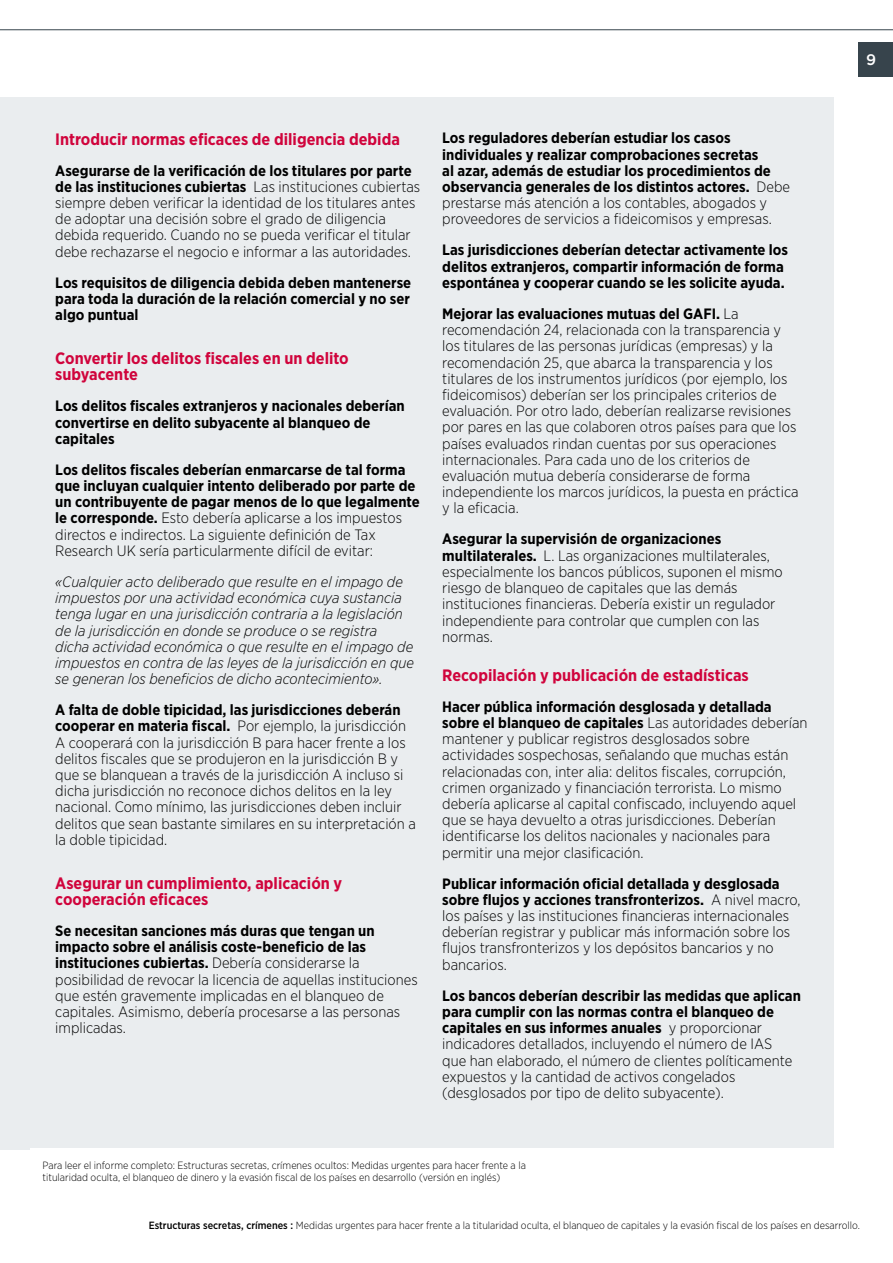
<style>
.page{position:relative;width:893px;height:1263px;background:#fff}
.page>*{position:absolute;margin:0;border:0;box-sizing:border-box;transform-origin:0 0}
.t1{font:700 16.5px/16.2px "Gotham Narrow";color:#d0043c}
.t2{font:500 15.3px "Gotham HTF";color:#fff}
.t3{font:300 15px/16.2px "Gotham Narrow";color:#000}
.t4{font:700 15px/16.2px "Gotham Narrow";color:#000}
.t5{font:italic 300 15px/16.2px "Gotham Narrow";color:#000}
.t6{font:300 10.5px/12px "Gotham Narrow";color:#000}
.s1{font-weight:700}
.s2{font-weight:300}
.s3{font-weight:500}
</style>
<div class="page">
<div style="left:859px;top:43px;width:34px;height:34px;background:#37444c"></div>
<hr style="left:0;top:30px;width:893px;height:1px;background:#37444c">
<div style="left:0;top:97px;width:30px;height:1053px;background:#eaedef"></div>
<div style="left:30px;top:97px;width:803px;height:1051px;background:#eaedef"></div>
<p class="t1" style="left:55px;top:131px;width:346px">Introducir normas eficaces de diligencia debida</p>
<p class="t3" style="left:55px;top:162px;width:367px"><span class="s1">Asegurarse de la verificación de los titulares por parte de las instituciones cubiertas</span> Las instituciones cubiertas siempre deben verificar la identidad de los titulares antes de adoptar una decisión sobre el grado de diligencia debida requerido. Cuando no se pueda verificar el titular debe rechazarse el negocio e informar a las autoridades.</p>
<p class="t4" style="left:55px;top:274px;width:358px;text-align:justify">Los requisitos de diligencia debida deben mantenerse para toda la duración de la relación comercial y no ser algo puntual</p>
<p class="t1" style="left:55px;top:350px;width:295px">Convertir los delitos fiscales en un delito subyacente</p>
<p class="t4" style="left:55px;top:398px;width:351px">Los delitos fiscales extranjeros y nacionales deberían convertirse en delito subyacente al blanqueo de capitales</p>
<p class="t4" style="left:55px;top:461px;width:366px">Los delitos fiscales deberían enmarcarse de tal forma que incluyan cualquier intento deliberado por parte de un contribuyente de pagar menos de lo que legalmente le corresponde. <span class="s2">Esto debería aplicarse a los impuestos directos e indirectos. La siguiente definición de Tax Research UK sería particularmente difícil de evitar:</span></p>
<p class="t5" style="left:55px;top:573px;width:360px">«Cualquier acto deliberado que resulte en el impago de impuestos por una actividad económica cuya sustancia tenga lugar en una jurisdicción contraria a la legislación de la jurisdicción en donde se produce o se registra dicha actividad económica o que resulte en el impago de impuestos en contra de las leyes de la jurisdicción en que se generan los beneficios de dicho acontecimiento».</p>
<p class="t3" style="left:55px;top:702px;width:362px"><span class="s1">A falta de doble tipicidad, las jurisdicciones deberán cooperar en materia fiscal.</span> Por ejemplo, la jurisdicción A cooperará con la jurisdicción B para hacer frente a los delitos fiscales que se produjeron en la jurisdicción B y que se blanquean a través de la jurisdicción A incluso si dicha jurisdicción no reconoce dichos delitos en la ley nacional. Como mínimo, las jurisdicciones deben incluir delitos que sean bastante similares en su interpretación a la doble tipicidad.</p>
<p class="t1" style="left:55px;top:875px;width:288px">Asegurar un cumplimiento, aplicación y cooperación eficaces</p>
<p class="t3" style="left:55px;top:922px;width:364px"><span class="s1">Se necesitan sanciones más duras que tengan un impacto sobre el análisis coste-beneficio de las instituciones cubiertas.</span> Debería considerarse la posibilidad de revocar la licencia de aquellas instituciones que estén gravemente implicadas en el blanqueo de capitales. Asimismo, debería procesarse a las personas implicadas.</p>
<p class="t4" style="left:442px;top:130px;width:349px">Los reguladores deberían estudiar los casos individuales y realizar comprobaciones secretas<br>al azar, además de estudiar los procedimientos de observancia generales de los distintos actores. <span class="s2">Debe prestarse más atención a los contables, abogados y proveedores de servicios a fideicomisos y empresas.</span></p>
<p class="t4" style="left:442px;top:242px;width:347px">Las jurisdicciones deberían detectar activamente los delitos extranjeros, compartir información de forma espontánea y cooperar cuando se les solicite ayuda.</p>
<p class="t3" style="left:442px;top:305px;width:358px"><span class="s1">Mejorar las evaluaciones mutuas del GAFI.</span> La recomendación 24, relacionada con la transparencia y los titulares de las personas jurídicas (empresas) y la recomendación 25, que abarca la transparencia y los titulares de los instrumentos jurídicos (por ejemplo, los fideicomisos) deberían ser los principales criterios de evaluación. Por otro lado, deberían realizarse revisiones por pares en las que colaboren otros países para que los países evaluados rindan cuentas por sus operaciones internacionales. Para cada uno de los criterios de evaluación mutua debería considerarse de forma independiente los marcos jurídicos, la puesta en práctica y la eficacia.</p>
<p class="t3" style="left:442px;top:531px;width:342px"><span class="s1">Asegurar la supervisión de organizaciones multilaterales.</span> L. Las organizaciones multilaterales, especialmente los bancos públicos, suponen el mismo riesgo de blanqueo de capitales que las demás instituciones financieras. Debería existir un regulador independiente para controlar que cumplen con las normas.</p>
<p class="t1" style="left:442px;top:667px;width:308px">Recopilación y publicación de estadísticas</p>
<p class="t3" style="left:442px;top:698px;width:367px"><span class="s1">Hacer pública información desglosada y detallada sobre el blanqueo de capitales</span> Las autoridades deberían mantener y publicar registros desglosados sobre actividades sospechosas, señalando que muchas están relacionadas con, inter alia: delitos fiscales, corrupción, crimen organizado y financiación terrorista. Lo mismo debería aplicarse al capital confiscado, incluyendo aquel que se haya devuelto a otras jurisdicciones. Deberían identificarse los delitos nacionales y nacionales para permitir una mejor clasificación.</p>
<p class="t3" style="left:442px;top:875px;width:360px"><span class="s1">Publicar información oficial detallada y desglosada sobre flujos y acciones transfronterizos.</span> A nivel macro, los países y las instituciones financieras internacionales deberían registrar y publicar más información sobre los flujos transfronterizos y los depósitos bancarios y no bancarios.</p>
<p class="t3" style="left:442px;top:987px;width:360px"><span class="s1">Los bancos deberían describir las medidas que aplican para cumplir con las normas contra el blanqueo de capitales en sus informes anuales</span> y proporcionar indicadores detallados, incluyendo el número de IAS<br>que han elaborado, el número de clientes políticamente expuestos y la cantidad de activos congelados (desglosados por tipo de delito subyacente).</p>
<p class="t6" style="left:43px;top:1159px;width:485px">Para leer el informe completo: Estructuras secretas, crímenes ocultos: Medidas urgentes para hacer frente a la titularidad oculta, el blanqueo de dinero y la evasión fiscal de los países en desarrollo (versión en inglés)</p>
<p class="t2" style="left:866px;top:51px;width:12px">9</p>
<p class="t6" style="left:149px;top:1219px;width:713px"><span class="s3">Estructuras secretas, crímenes :</span> Medidas urgentes para hacer frente a la titularidad oculta, el blanqueo de capitales y la evasión fiscal de los países en desarrollo.</p>
</div>
